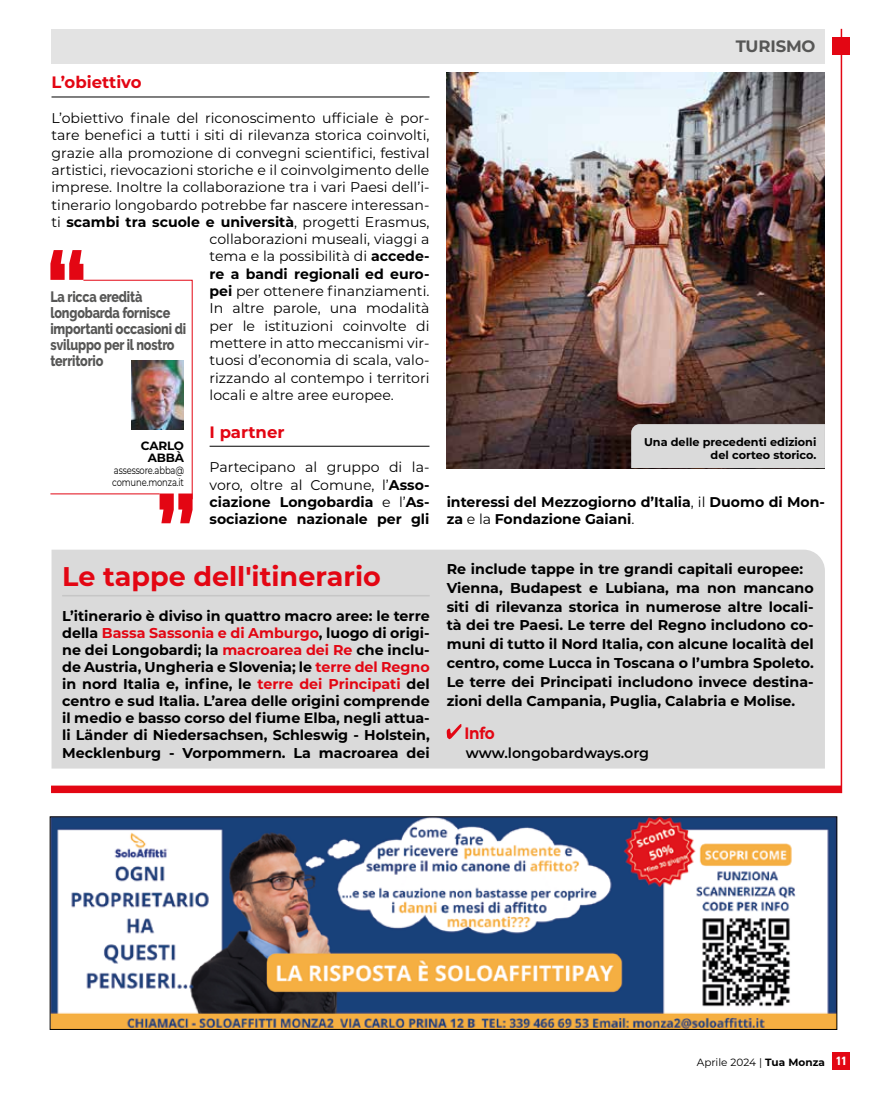
<style>
.page{position:relative;width:893px;height:1106px;background:#fff}
.page>*{position:absolute;margin:0;border:0;box-sizing:border-box;transform-origin:0 0}
.t1{font:700 27px "Montserrat";color:#e30613}
.t2{font:700 16.5px "Montserrat";color:#e30613}
.t3{font:700 16.5px "Montserrat";letter-spacing:-.01em;color:#575756}
.t4{font:700 16.5px "Montserrat";color:#e30613;scale:.92 1}
.t5{font:800 15px/15.8px "Raleway";letter-spacing:-.015em;color:#575756;scale:.84 1}
.t6{font:700 14.25px/17.1px "Montserrat";color:#000;text-align:justify}
.t7{font:600 14.25px "Montserrat";letter-spacing:-.005em;color:#000}
.t8{font:14.1px "Montserrat";color:#000}
.t9{font:700 14.1px/17.2px "Montserrat";color:#000;text-align:justify}
.t10{font:700 12px/12px "Montserrat";letter-spacing:-.015em;color:#000;text-align:center}
.t11{font:700 11.25px/12.8px "Montserrat";color:#000;text-align:right}
.t12{font:10.5px/12px "Montserrat";letter-spacing:-.015em;color:#000;scale:.8 1}
.t13{font:10.5px "Montserrat";letter-spacing:-.015em;color:#000}
.s1{font-weight:400}
.s2{font-weight:700}
.s3{color:#e30613}
.s4{font-family:"Univers LT Std";font-weight:700;font-stretch:condensed;font-size:12px;color:#fff}
</style>
<div class="page">
<div style="left:833px;top:1052px;width:17px;height:17px;background:#e30613"></div>
<div style="left:52px;top:29px;width:773px;height:35px;background:#e3e3e3"></div>
<div style="left:833px;top:37px;width:17px;height:17px;background:#e30613"></div>
<hr style="left:841px;top:29px;width:1px;height:764px;background:#e30613">
<div style="left:51px;top:785px;width:790px;height:8px;background:#e30613"></div>
<hr style="left:52px;top:97px;width:377px;height:1px;background:#000">
<hr style="left:210px;top:446px;width:219px;height:1px;background:#000">
<div style="left:52px;top:549px;width:773px;height:219px;background:#dadada"></div>
<hr style="left:62px;top:595px;width:368px;height:1px;background:#c6c6c6">
<svg style="left:447px;top:724px;width:14px;height:15px"></svg>
<svg style="left:50px;top:250px;width:143px;height:273px"></svg>
<img style="left:131px;top:360px;width:53px;height:69px">
<img style="left:446px;top:72px;width:379px;height:396px">
<div style="left:631px;top:424px;width:194px;height:44px;background:#dadada"></div>
<img style="left:52px;top:818px;width:783px;height:209px">
<p class="t2" style="left:52px;top:71px;width:92px">L’obiettivo</p>
<p class="t8" style="left:52px;top:108px;width:379px">L’obiettivo finale del riconoscimento ufficiale è por-</p>
<p class="t8" style="left:52px;top:125px;width:379px">tare benefici a tutti i siti di rilevanza storica coinvolti,</p>
<p class="t8" style="left:52px;top:143px;width:379px">grazie alla promozione di convegni scientifici, festival</p>
<p class="t8" style="left:52px;top:160px;width:379px">artistici, rievocazioni storiche e il coinvolgimento delle</p>
<p class="t8" style="left:52px;top:177px;width:379px">imprese. Inoltre la collaborazione tra i vari Paesi dell’i-</p>
<p class="t8" style="left:52px;top:195px;width:379px">tinerario longobardo potrebbe far nascere interessan-</p>
<p class="t9" style="left:52px;top:212px;width:379px"><span class="s1">ti</span> scambi tra scuole e università<span class="s1">, progetti Erasmus,</span></p>
<p class="t8" style="left:210px;top:229px;width:221px">collaborazioni museali, viaggi a</p>
<p class="t8" style="left:210px;top:247px;width:221px">tema e la possibilità di <span class="s2">accede-</span></p>
<p class="t9" style="left:210px;top:264px;width:221px">re a bandi regionali ed euro-</p>
<p class="t8" style="left:210px;top:281px;width:221px"><span class="s2">pei</span> per ottenere finanziamenti.</p>
<p class="t8" style="left:210px;top:299px;width:221px">In altre parole, una modalità</p>
<p class="t8" style="left:210px;top:316px;width:221px">per le istituzioni coinvolte di</p>
<p class="t8" style="left:210px;top:333px;width:221px">mettere in atto meccanismi vir-</p>
<p class="t8" style="left:210px;top:351px;width:221px">tuosi d’economia di scala, valo-</p>
<p class="t8" style="left:210px;top:368px;width:221px">rizzando al contempo i territori</p>
<p class="t8" style="left:210px;top:385px;width:186px">locali e altre aree europee.</p>
<p class="t2" style="left:210px;top:420px;width:77px">I partner</p>
<p class="t9" style="left:210px;top:458px;width:221px"><span class="s1">Partecipano al gruppo di la&shy;voro, oltre al Comune, l’</span>Asso&shy;ciazione Longobardia <span class="s1">e l’</span>As&shy;sociazione nazionale per gli</p>
<h1 class="t1" style="left:62px;top:557px;width:320px">Le tappe dell'itinerario</h1>
<p class="t6" style="left:62px;top:606px;width:369px">L’itinerario è diviso in quattro macro aree: le terre della <span class="s3">Bassa Sassonia e di Amburgo</span>, luogo di origi&shy;ne dei Longobardi; la <span class="s3">macroarea dei Re</span> che inclu&shy;de Austria, Ungheria e Slovenia; le <span class="s3">terre del Regno </span>in nord Italia e, infine, le <span class="s3">terre dei Principati</span> del centro e sud Italia. L’area delle origini comprende il medio e basso corso del fiume Elba, negli attua&shy;li Länder di Niedersachsen, Schleswig - Holstein, Mecklenburg - Vorpommern. La macroarea dei</p>
<p class="t5" style="left:50px;top:289px;width:163px">La ricca eredità longobarda fornisce importanti occasioni di sviluppo per il nostro territorio</p>
<p class="t10" style="left:141px;top:439px;width:45px">CARLO<br>ABBÀ</p>
<p class="t12" style="left:112px;top:463px;width:91px">assessore.abba@ comune.monza.it</p>
<p class="t3" style="left:736px;top:34px;width:81px">TURISMO</p>
<p class="t11" style="left:644px;top:435px;width:174px">Una delle precedenti edizioni del corteo storico.</p>
<p class="t9" style="left:447px;top:493px;width:380px">interessi del Mezzogiorno d’Italia<span class="s1">, il</span> Duomo di Mon&shy;za <span class="s1">e la</span> Fondazione Gaiani<span class="s1">.</span></p>
<p class="t6" style="left:447px;top:559px;width:368px;line-height:18.8px;text-align:left">Re include tappe in tre grandi capitali europee:<br>Vienna, Budapest e Lubiana, ma non mancano siti di rilevanza storica in numerose altre locali&shy;tà dei tre Paesi. Le terre del Regno includono co&shy;muni di tutto il Nord Italia, con alcune località del centro, come Lucca in Toscana o l’umbra Spoleto.<br>Le terre dei Principati includono invece destina&shy;zioni della Campania, Puglia, Calabria e Molise.</p>
<p class="t4" style="left:465px;top:721px;width:34px">Info</p>
<p class="t7" style="left:466px;top:742px;width:185px">www.longobardways.org</p>
<p class="t13" style="left:697px;top:1055px;width:151px">Aprile 2024 | <span class="s2">Tua Monza</span> <span class="s4">11</span></p>
</div>
